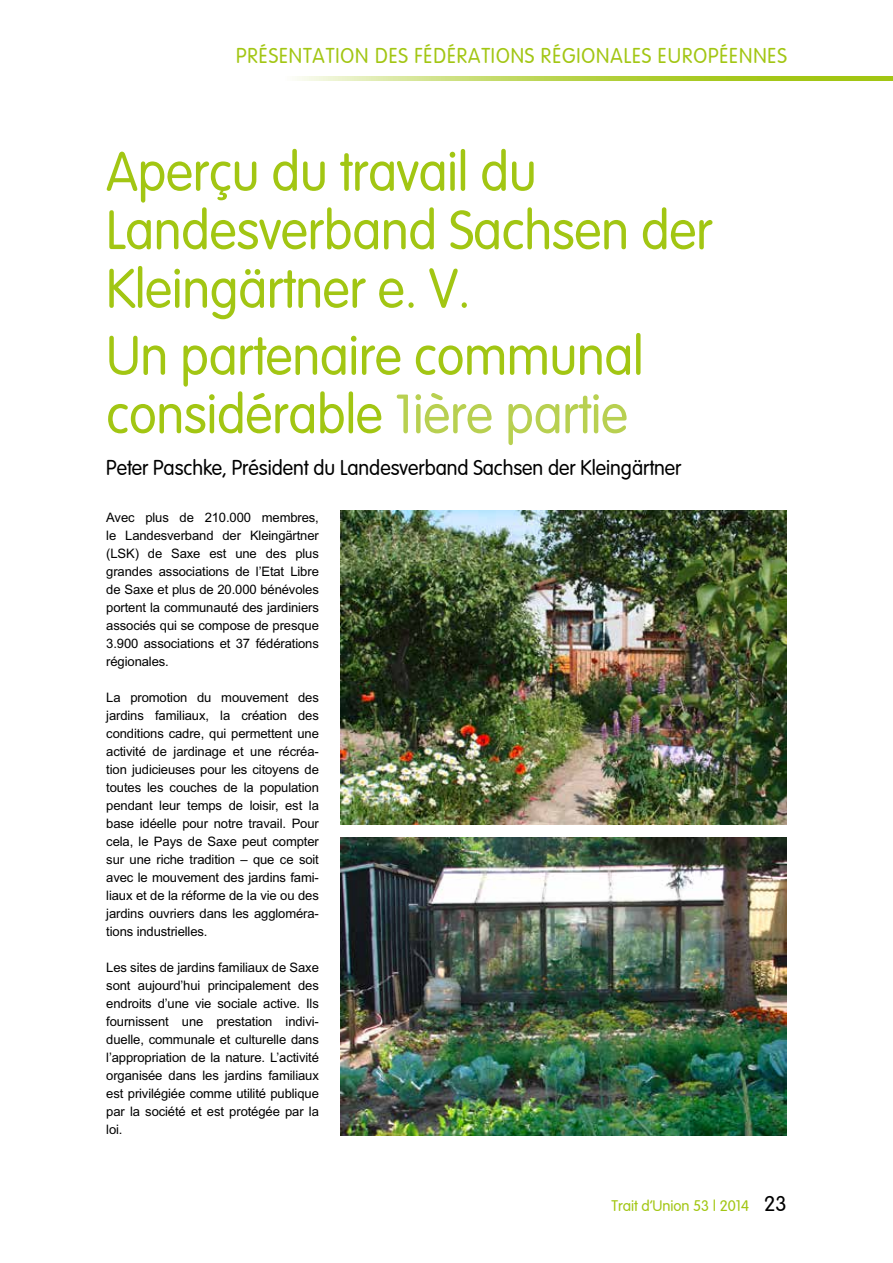
<style>
.page{position:relative;width:893px;height:1263px;background:#fff}
.page>*{position:absolute;margin:0;border:0;box-sizing:border-box;transform-origin:0 0}
.t1{font:54px/58.5px "Vogue Plain";color:#a2c613;scale:.95 1}
.t2{font:21px "Vogue Plain";color:#000;scale:.95 1}
.t3{font:21px "Vogue Plain";letter-spacing:.05em;color:#a2c613;scale:.95 1}
.t4{font:15px "Vogue Plain";color:#a2c613}
.t5{font:13.05px/18px "Arial";letter-spacing:-.01em;color:#000;text-align:justify}
.s1{color:#b8d051}
.s2{font-size:21px;color:#000}
</style>
<div class="page">
<svg style="left:295px;top:77px;width:598px;height:4px;background:#bcd657"></svg>
<img style="left:340px;top:510px;width:447px;height:314px">
<img style="left:340px;top:838px;width:447px;height:297px">
<h2 class="t3" style="left:236px;top:44px;width:581px">PRÉSENTATION DES FÉDÉRATIONS RÉGIONALES EUROPÉENNES</h2>
<h1 class="t1" style="left:106px;top:142px;width:639px">Aperçu du travail du<br>Landesverband Sachsen der<br>Kleingärtner e. V.</h1>
<h1 class="t1" style="left:106px;top:326px;width:567px">Un partenaire communal considérable <span class="s1">1ière partie</span></h1>
<h2 class="t2" style="left:106px;top:456px;width:607px">Peter Paschke, Président du Landesverband Sachsen der Kleingärtner</h2>
<p class="t5" style="left:106px;top:509px;width:214px">Avec plus de 210.000 membres, le Landesverband der Kleingärtner (LSK) de Saxe est une des plus grandes associations de l’Etat Libre de Saxe et plus de 20.000 bénévoles portent la communauté des jardiniers associés qui se compose de presque 3.900 associations et 37 fédérations régionales.</p>
<p class="t5" style="left:106px;top:688px;width:214px">La promotion du mouvement des jardins familiaux, la création des conditions cadre, qui permettent une activité de jardinage et une récréa&shy;tion judicieuses pour les citoyens de toutes les couches de la population pendant leur temps de loisir, est la base idéelle pour notre travail. Pour cela, le Pays de Saxe peut compter sur une riche tradition – que ce soit avec le mouvement des jardins fami&shy;liaux et de la réforme de la vie ou des jardins ouvriers dans les aggloméra&shy;tions industrielles.</p>
<p class="t5" style="left:106px;top:959px;width:214px">Les sites de jardins familiaux de Saxe sont aujourd’hui principalement des endroits d’une vie sociale active. Ils fournissent une prestation indivi&shy;duelle, communale et culturelle dans l’appropriation de la nature. L’activité organisée dans les jardins familiaux est privilégiée comme utilité publique par la société et est protégée par la loi.</p>
<p class="t4" style="left:612px;top:1197px;width:177px">Trait d’Union 53 | 2014 <span class="s2">23</span></p>
</div>
